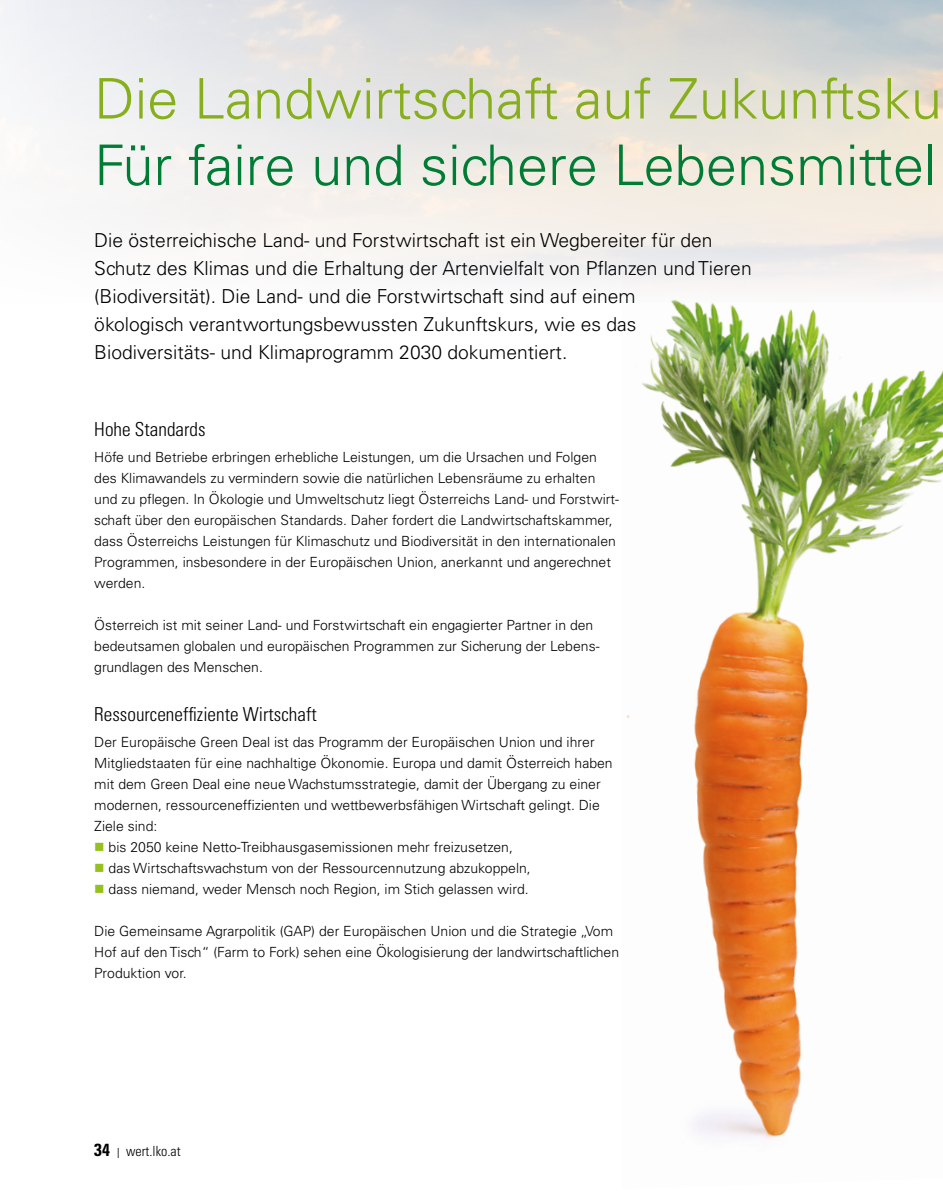
<style>
.page{position:relative;width:943px;height:1191px;background:#fff}
.page>*{position:absolute;margin:0;border:0;box-sizing:border-box;transform-origin:0 0}
.t1{font:300 56px "Univers LT Std";color:#87af1d}
.t2{font:300 56px "Univers LT Std";color:#007c34}
.t3{font:300 19.25px/28px "Univers LT Std";color:#000}
.t4{font:300 condensed 19.25px "Univers";color:#000}
.t5{font:300 14px/21px "Univers LT Std";color:#000}
.t6{font:300 condensed 14px "Univers";color:#000}
.s1{color:#95c11f}
.s2{font-weight:700;font-size:17.5px}
</style>
<div class="page">
<img style="left:627px;top:303px;width:316px;height:836px">
<img style="left:0;top:0;width:943px;height:303px">
<h1 class="t1" style="left:94px;top:65px;width:849px">Die Landwirtschaft auf Zukunftsku</h1>
<h1 class="t2" style="left:94px;top:131px;width:843px">Für faire und sichere Lebensmittel</h1>
<p class="t3" style="left:94px;top:226px;width:659px">Die österreichische Land- und Forstwirtschaft ist ein Wegbereiter für den Schutz des Klimas und die Erhaltung der Artenvielfalt von Pflanzen und Tieren (Biodiversität). Die Land- und die Forstwirtschaft sind auf einem<br>ökologisch verantwortungsbewussten Zukunftskurs, wie es das Biodiversitäts- und Klimaprogramm 2030 dokumentiert.</p>
<h2 class="t4" style="left:94px;top:417px;width:113px">Hohe Standards</h2>
<p class="t5" style="left:94px;top:446px;width:526px">Höfe und Betriebe erbringen erhebliche Leistungen, um die Ursachen und Folgen des Klimawandels zu vermindern sowie die natürlichen Lebensräume zu erhalten und zu pflegen. In Ökologie und Umweltschutz liegt Österreichs Land- und Forstwirt&shy;schaft über den europäischen Standards. Daher fordert die Landwirtschaftskammer, dass Österreichs Leistungen für Klimaschutz und Biodiversität in den internationalen Programmen, insbesondere in der Europäischen Union, anerkannt und angerechnet werden.</p>
<p class="t5" style="left:94px;top:614px;width:507px">Österreich ist mit seiner Land- und Forstwirtschaft ein engagierter Partner in den bedeutsamen globalen und europäischen Programmen zur Sicherung der Lebens&shy;grundlagen des Menschen.</p>
<h2 class="t4" style="left:94px;top:702px;width:224px">Ressourceneffiziente Wirtschaft</h2>
<p class="t5" style="left:94px;top:731px;width:520px">Der Europäische Green Deal ist das Programm der Europäischen Union und ihrer Mitgliedstaaten für eine nachhaltige Ökonomie. Europa und damit Österreich haben mit dem Green Deal eine neue Wachstumsstrategie, damit der Übergang zu einer modernen, ressourceneffizienten und wettbewerbsfähigen Wirtschaft gelingt. Die Ziele sind:</p>
<p class="t5" style="left:94px;top:836px;width:420px"><span class="s1">■</span> bis 2050 keine Netto-Treibhausgasemissionen mehr freizusetzen,</p>
<p class="t5" style="left:94px;top:857px;width:438px"><span class="s1">■</span> das Wirtschaftswachstum von der Ressourcennutzung abzukoppeln,</p>
<p class="t5" style="left:94px;top:878px;width:436px"><span class="s1">■</span> dass niemand, weder Mensch noch Region, im Stich gelassen wird.</p>
<p class="t5" style="left:94px;top:920px;width:526px">Die Gemeinsame Agrarpolitik (GAP) der Europäischen Union und die Strategie „Vom<br>Hof auf den Tisch“ (Farm to Fork) sehen eine Ökologisierung der landwirtschaftlichen<br>Produktion vor.</p>
<p class="t6" style="left:94px;top:1142px;width:88px"><span class="s2">34</span> | wert.lko.at</p>
</div>
